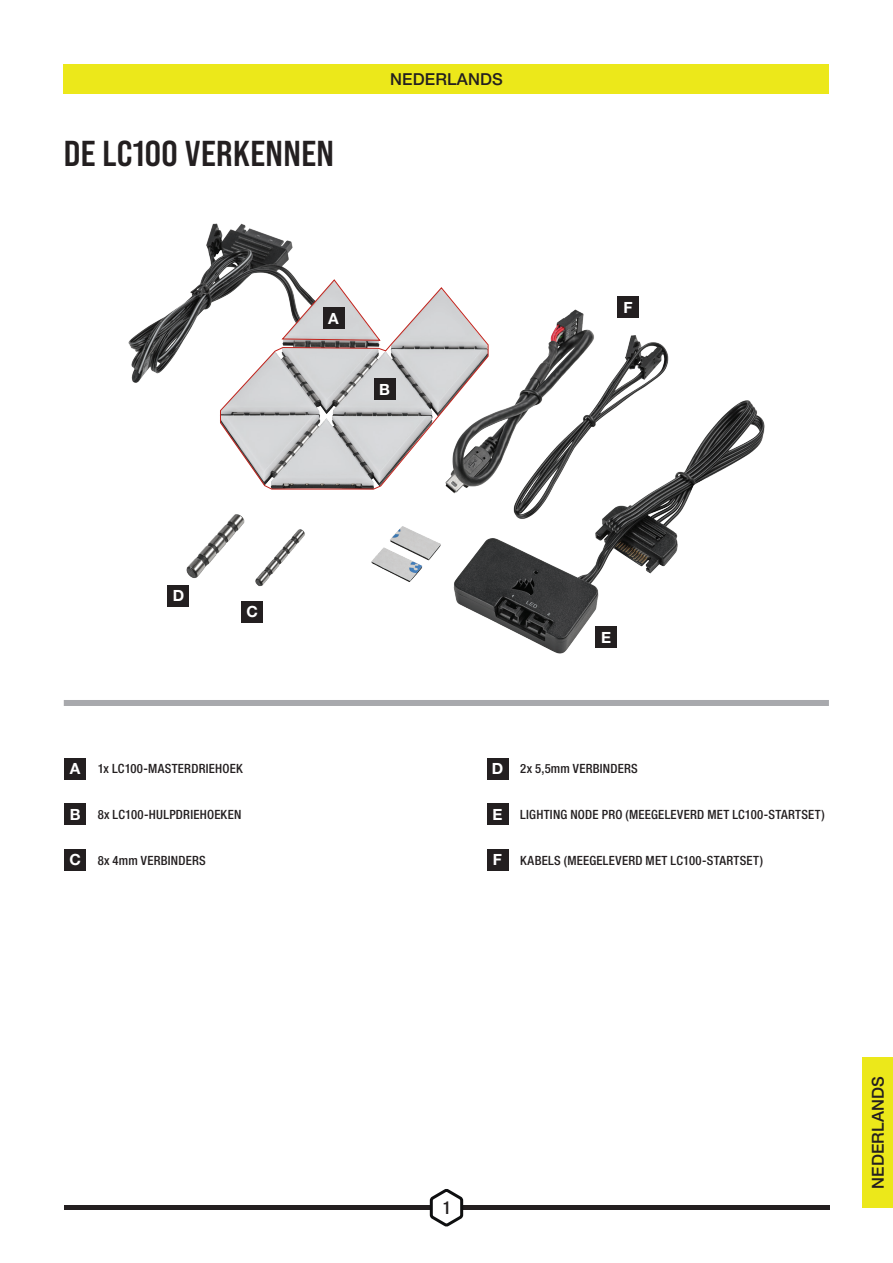
<style>
.page{position:relative;width:893px;height:1263px;background:#fff}
.page>*{position:absolute;margin:0;border:0;box-sizing:border-box;transform-origin:0 0}
.t1{font:36px "Bebas Neue Pro Sm E Bd";letter-spacing:.01em;color:#231f20}
.t2{font:18px "Bebas Neue Pro Sm E Bd";color:#231f20}
.t3{font:500 16.5px "Helvetica Neue LT Pro";letter-spacing:.01em;color:#231f20}
.Bodycopy__S_6pt___L{font:700 15.45px "Helvetica Neue LT Pro";color:#fff}
.Bullet_Para_Style{font:500 condensed 12.75px "Helvetica Neue LT Pro";letter-spacing:.015em;color:#231f20}
</style>
<div class="page">
<div style="left:863px;top:1057px;width:30px;height:151px;background:#ece81a"></div>
<div style="left:64px;top:1205px;width:766px;height:5px;background:#231f20"></div>
<svg style="left:429px;top:1189px;width:35px;height:38px"></svg>
<div style="left:64px;top:64px;width:765px;height:30px;background:#ece81a"></div>
<div style="left:64px;top:803px;width:22px;height:22px;background:#231f20"></div>
<div style="left:487px;top:803px;width:21px;height:22px;background:#231f20"></div>
<div style="left:487px;top:849px;width:21px;height:22px;background:#231f20"></div>
<div style="left:64px;top:757px;width:22px;height:22px;background:#231f20"></div>
<div style="left:487px;top:757px;width:21px;height:22px;background:#231f20"></div>
<div style="left:64px;top:849px;width:22px;height:22px;background:#231f20"></div>
<img style="left:128px;top:223px;width:637px;height:431px">
<div style="left:595px;top:626px;width:22px;height:22px;background:#231f20"></div>
<div style="left:617px;top:296px;width:22px;height:22px;background:#231f20"></div>
<div style="left:168px;top:585px;width:21px;height:22px;background:#231f20"></div>
<div style="left:241px;top:600px;width:22px;height:22px;background:#231f20"></div>
<div style="left:64px;top:700px;width:765px;height:6px;background:#a8a9ad"></div>
<svg style="left:281px;top:279px;width:100px;height:8px"></svg>
<svg style="left:220px;top:287px;width:269px;height:203px"></svg>
<p class="t1" style="left:64px;top:132px;width:272px">DE LC100 VERKENNEN</p>
<p class="t3" style="left:390px;top:69px;width:114px">NEDERLANDS</p>
<p class="Bodycopy__S_6pt___L" style="left:328px;top:309px;width:12px">A</p>
<p class="Bodycopy__S_6pt___L" style="left:379px;top:380px;width:12px">B</p>
<p class="Bodycopy__S_6pt___L" style="left:624px;top:298px;width:11px">F</p>
<p class="Bodycopy__S_6pt___L" style="left:173px;top:586px;width:13px">D</p>
<p class="Bodycopy__S_6pt___L" style="left:246px;top:602px;width:13px">C</p>
<p class="Bodycopy__S_6pt___L" style="left:601px;top:628px;width:12px">E</p>
<p class="Bodycopy__S_6pt___L" style="left:70px;top:759px;width:12px">A</p>
<p class="Bodycopy__S_6pt___L" style="left:492px;top:759px;width:13px">D</p>
<p class="Bullet_Para_Style" style="left:98px;top:761px;width:146px">1x LC100-MASTERDRIEHOEK</p>
<p class="Bullet_Para_Style" style="left:98px;top:806px;width:145px">8x LC100-HULPDRIEHOEKEN</p>
<p class="Bullet_Para_Style" style="left:98px;top:852px;width:109px">8x 4mm VERBINDERS</p>
<p class="Bodycopy__S_6pt___L" style="left:70px;top:805px;width:12px">B</p>
<p class="Bodycopy__S_6pt___L" style="left:492px;top:805px;width:12px">E</p>
<p class="Bodycopy__S_6pt___L" style="left:493px;top:850px;width:11px">F</p>
<p class="Bodycopy__S_6pt___L" style="left:69px;top:850px;width:13px">C</p>
<p class="Bullet_Para_Style" style="left:520px;top:761px;width:119px">2x 5,5mm VERBINDERS</p>
<p class="Bullet_Para_Style" style="left:520px;top:806px;width:306px">LIGHTING NODE PRO (MEEGELEVERD MET LC100-STARTSET)</p>
<p class="Bullet_Para_Style" style="left:520px;top:852px;width:244px">KABELS (MEEGELEVERD MET LC100-STARTSET)</p>
<h2 class="t2" style="left:444px;top:1197px;width:7px">1</h2>
<p class="t3" style="left:868px;top:1189px;width:114px;rotate:-90deg">NEDERLANDS</p>
</div>
